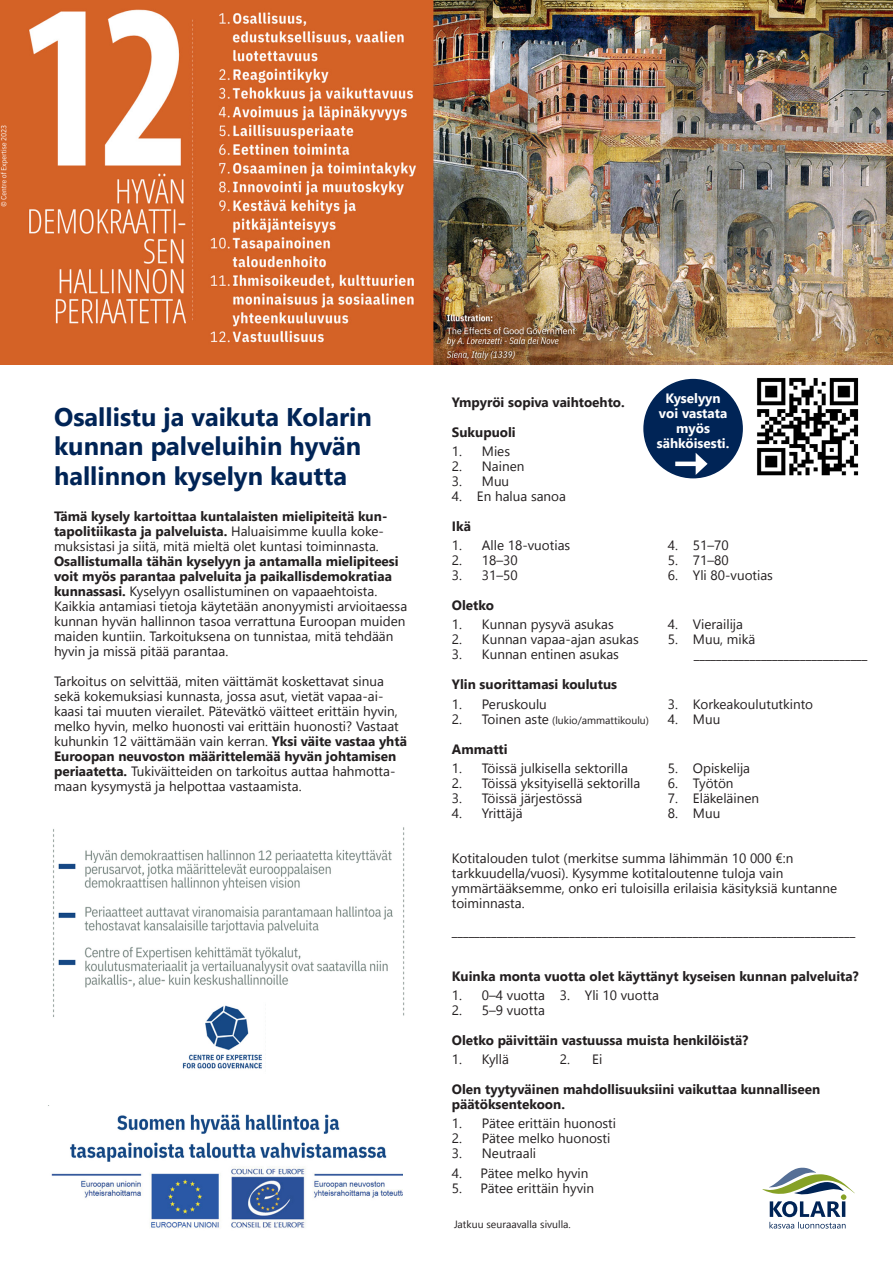
<style>
.page{position:relative;width:893px;height:1263px;background:#fff}
.page>*{position:absolute;margin:0;border:0;box-sizing:border-box;transform-origin:0 0}
.t1{font:700 25.5px/29.2px "Nirmala UI";color:#002456}
.t2{font:13.5px/15px "Nirmala UI";color:#231f20}
.t3{font:700 13.5px/15px "Nirmala UI";color:#231f20}
.t4{font:700 13.5px/15px "Nirmala UI";color:#fff;text-align:center}
.t5{font:10.5px "Nirmala UI";color:#231f20}
.s1{font-weight:700}
.s2{font-size:13.5px}
</style>
<div class="page">
<svg style="left:762px;top:1167px;width:93px;height:61px"></svg>
<img style="left:0;top:0;width:893px;height:364px">
<img style="left:53px;top:827px;width:352px;height:190px">
<img style="left:51px;top:1114px;width:352px;height:114px">
<img style="left:176px;top:1002px;width:89px;height:67px">
<img style="left:757px;top:378px;width:102px;height:98px">
<div style="left:644px;top:380px;width:98px;height:97px;background:#002456;border-radius:50%"></div>
<div style="left:643px;top:379px;width:100px;height:99px;border:2px solid #002456;border-radius:50%"></div>
<hr style="left:675px;top:462px;width:25px;height:4px;background:#fff">
<svg style="left:696px;top:453px;width:12px;height:22px"></svg>
<p class="t1" style="left:54px;top:401px;width:319px">Osallistu ja vaikuta Kolarin kunnan palveluihin hyvän hallinnon kyselyn kautta</p>
<p class="t2" style="left:54px;top:508px;width:355px"><span class="s1">Tämä kysely kartoittaa kuntalaisten mielipiteitä kun&shy;tapolitiikasta ja palveluista.</span> Haluaisimme kuulla koke&shy;muksistasi ja siitä, mitä mieltä olet kuntasi toiminnasta.<br><span class="s1">Osallistumalla tähän kyselyyn ja antamalla mielipiteesi voit myös parantaa palveluita ja paikallisdemokratiaa kunnassasi.</span> Kyselyyn osallistuminen on vapaaehtoista.<br>Kaikkia antamiasi tietoja käytetään anonyymisti arvioitaessa kunnan hyvän hallinnon tasoa verrattuna Euroopan muiden maiden kuntiin. Tarkoituksena on tunnistaa, mitä tehdään hyvin ja missä pitää parantaa.</p>
<p class="t2" style="left:54px;top:673px;width:354px">Tarkoitus on selvittää, miten väittämät koskettavat sinua sekä kokemuksiasi kunnasta, jossa asut, vietät vapaa-ai&shy;kaasi tai muuten vierailet. Pätevätkö väitteet erittäin hyvin, melko hyvin, melko huonosti vai erittäin huonosti? Vastaat kuhunkin 12 väittämään vain kerran. <span class="s1">Yksi väite vastaa yhtä Euroopan neuvoston määrittelemää hyvän johtamisen periaatetta.</span> Tukiväitteiden on tarkoitus auttaa hahmotta&shy;maan kysymystä ja helpottaa vastaamista.</p>
<p class="t4" style="left:657px;top:390px;width:74px">Kyselyyn voi vastata myös sähköisesti.</p>
<p class="t3" style="left:452px;top:393px;width:174px">Ympyröi sopiva vaihtoehto.</p>
<p class="t3" style="left:452px;top:423px;width:65px">Sukupuoli</p>
<p class="t2" style="left:452px;top:443px;width:60px">1. Mies</p>
<p class="t2" style="left:452px;top:458px;width:74px">2. Nainen</p>
<p class="t2" style="left:452px;top:473px;width:59px">3. Muu</p>
<p class="t2" style="left:452px;top:488px;width:115px">4. En halua sanoa</p>
<p class="t3" style="left:452px;top:518px;width:21px">Ikä</p>
<p class="t2" style="left:452px;top:537px;width:120px">1. Alle 18-vuotias</p>
<p class="t2" style="left:668px;top:537px;width:62px">4. 51–70</p>
<p class="t2" style="left:452px;top:552px;width:67px">2. 18–30</p>
<p class="t2" style="left:668px;top:552px;width:62px">5. 71–80</p>
<p class="t2" style="left:452px;top:567px;width:67px">3. 31–50</p>
<p class="t2" style="left:668px;top:567px;width:107px">6. Yli 80-vuotias</p>
<p class="t3" style="left:452px;top:597px;width:44px">Oletko</p>
<p class="t2" style="left:452px;top:616px;width:164px">1. Kunnan pysyvä asukas</p>
<p class="t2" style="left:668px;top:616px;width:77px">4. Vierailija</p>
<p class="t2" style="left:452px;top:631px;width:188px">2. Kunnan vapaa-ajan asukas</p>
<p class="t2" style="left:668px;top:631px;width:89px">5. Muu, mikä</p>
<p class="t2" style="left:452px;top:646px;width:169px">3. Kunnan entinen asukas</p>
<p class="t2" style="left:694px;top:646px;width:175px">_______________________________</p>
<p class="t3" style="left:452px;top:676px;width:167px">Ylin suorittamasi koulutus</p>
<p class="t2" style="left:452px;top:695px;width:97px">1. Peruskoulu</p>
<p class="t2" style="left:668px;top:695px;width:147px">3. Korkeakoulututkinto</p>
<p class="t5" style="left:452px;top:711px;width:199px"><span class="s2">2. Toinen aste</span> (lukio/ammattikoulu)</p>
<p class="t2" style="left:668px;top:710px;width:54px">4. Muu</p>
<p class="t3" style="left:452px;top:741px;width:57px">Ammatti</p>
<p class="t2" style="left:452px;top:760px;width:178px">1. Töissä julkisella sektorilla</p>
<p class="t2" style="left:668px;top:760px;width:84px">5. Opiskelija</p>
<p class="t2" style="left:452px;top:775px;width:190px">2. Töissä yksityisellä sektorilla</p>
<p class="t2" style="left:668px;top:775px;width:67px">6. Työtön</p>
<p class="t2" style="left:452px;top:790px;width:132px">3. Töissä järjestössä</p>
<p class="t2" style="left:668px;top:790px;width:93px">7. Eläkeläinen</p>
<p class="t2" style="left:452px;top:805px;width:72px">4. Yrittäjä</p>
<p class="t2" style="left:668px;top:805px;width:54px">8. Muu</p>
<p class="t2" style="left:452px;top:850px;width:387px">Kotitalouden tulot (merkitse summa lähimmän 10 000 €:n tarkkuudella/vuosi). Kysymme kotitaloutenne tuloja vain ymmärtääksemme, onko eri tuloisilla erilaisia käsityksiä kuntanne toiminnasta.</p>
<p class="t2" style="left:452px;top:922px;width:405px">________________________________________________________________________</p>
<p class="t3" style="left:452px;top:968px;width:408px">Kuinka monta vuotta olet käyttänyt kyseisen kunnan palveluita?</p>
<p class="t2" style="left:452px;top:987px;width:208px">1. 0–4 vuotta 3. Yli 10 vuotta</p>
<p class="t2" style="left:452px;top:1002px;width:95px">2. 5–9 vuotta</p>
<p class="t3" style="left:452px;top:1032px;width:298px">Oletko päivittäin vastuussa muista henkilöistä?</p>
<p class="t2" style="left:452px;top:1051px;width:59px">1. Kyllä</p>
<p class="t2" style="left:560px;top:1051px;width:44px">2. Ei</p>
<p class="t3" style="left:452px;top:1081px;width:370px">Olen tyytyväinen mahdollisuuksiini vaikuttaa kunnalliseen päätöksentekoon.</p>
<p class="t2" style="left:452px;top:1115px;width:166px">1. Pätee erittäin huonosti</p>
<p class="t2" style="left:452px;top:1130px;width:160px">2. Pätee melko huonosti</p>
<p class="t2" style="left:452px;top:1145px;width:86px">3. Neutraali</p>
<p class="t2" style="left:452px;top:1164px;width:138px">4. Pätee melko hyvin</p>
<p class="t2" style="left:452px;top:1179px;width:144px">5. Pätee erittäin hyvin</p>
<p class="t5" style="left:454px;top:1215px;width:118px">Jatkuu seuraavalla sivulla.</p>
</div>
